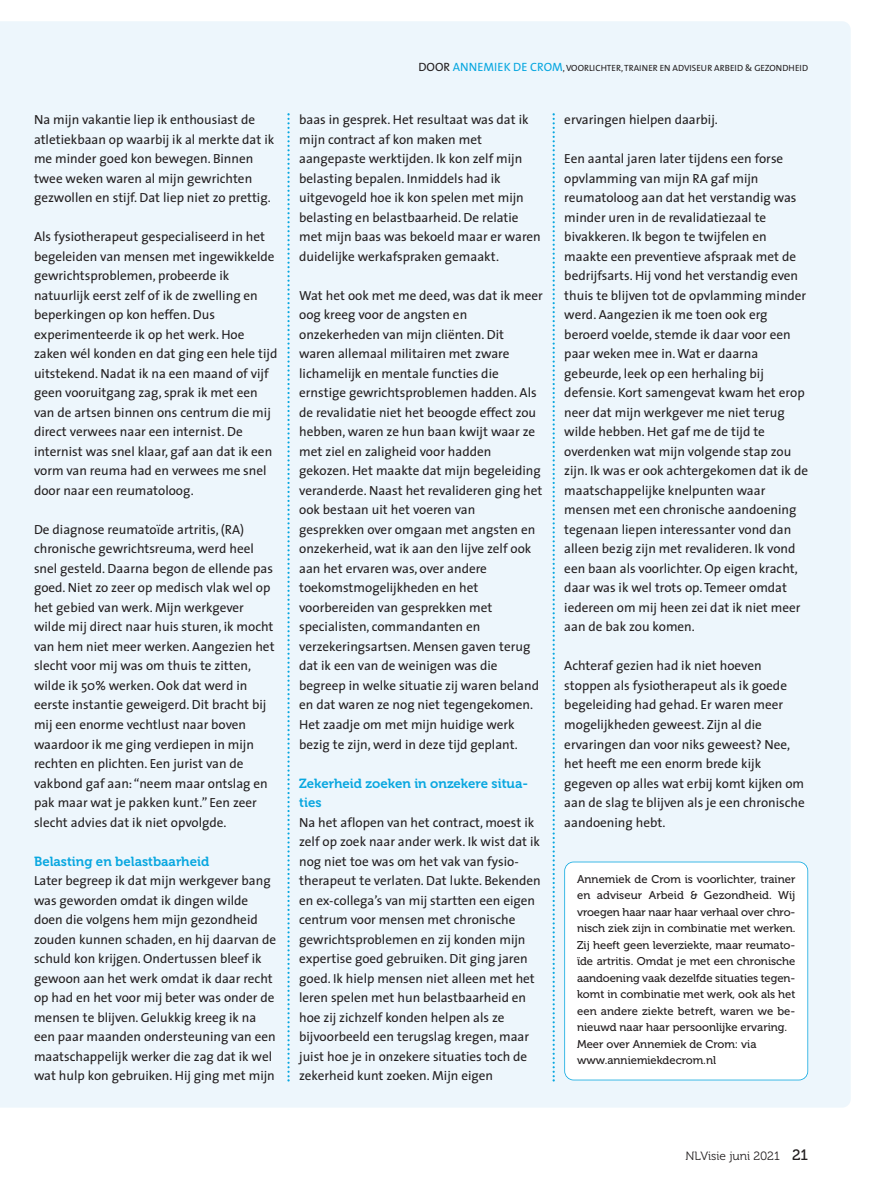
<style>
.page{position:relative;width:872px;height:1191px;background:#fff}
.page>*{position:absolute;margin:0;border:0;box-sizing:border-box;transform-origin:0 0}
.t1{font:13.2px/19.5px "The Sans";color:#231f20}
.t2{font:13.2px/19.5px "Museo 700";color:#08a7e0}
.t3{font:12px "Museo 300";color:#231f20}
.t4{font:11.25px/16.5px "Museo 500";color:#231f20}
.t5{font:9px "The Sans";color:#231f20}
.s1{font-size:12px}
.s2{font-size:12px;color:#08a7e0}
.s3{font-family:"Museo 500";font-size:15px}
</style>
<div class="page">
<div style="left:0;top:21px;width:850px;height:1086px;background:#edf6fc"></div>
<div style="left:565px;top:862px;width:242px;height:217px;background:#fff;border-radius:9px"></div>
<div style="left:564px;top:861px;width:244px;height:219px;border:2px solid #08a7e0;border-radius:9px"></div>
<svg style="left:287px;top:113px;width:3px;height:968px;background:#b0e1f4"></svg>
<svg style="left:552px;top:113px;width:3px;height:968px;background:#b0e1f4"></svg>
<p class="t1" style="left:34px;top:111px;width:242px">Na mijn vakantie liep ik enthousiast de atletiekbaan op waarbij ik al merkte dat ik me minder goed kon bewegen. Binnen twee weken waren al mijn gewrichten gezwollen en stijf. Dat liep niet zo prettig.</p>
<p class="t1" style="left:34px;top:228px;width:245px">Als fysiotherapeut gespecialiseerd in het begeleiden van mensen met ingewikkelde gewrichtsproblemen, probeerde ik natuurlijk eerst zelf of ik de zwelling en beperkingen op kon heffen. Dus experimenteerde ik op het werk. Hoe zaken wél konden en dat ging een hele tijd uitstekend. Nadat ik na een maand of vijf geen vooruitgang zag, sprak ik met een van de artsen binnen ons centrum die mij direct verwees naar een internist. De internist was snel klaar, gaf aan dat ik een vorm van reuma had en verwees me snel door naar een reumatoloog.</p>
<p class="t1" style="left:34px;top:521px;width:242px">De diagnose reumatoïde artritis, (RA) chronische gewrichtsreuma, werd heel snel gesteld. Daarna begon de ellende pas goed. Niet zo zeer op medisch vlak wel op het gebied van werk. Mijn werkgever wilde mij direct naar huis sturen, ik mocht van hem niet meer werken. Aangezien het slecht voor mij was om thuis te zitten, wilde ik 50% werken. Ook dat werd in eerste instantie geweigerd. Dit bracht bij mij een enorme vechtlust naar boven waardoor ik me ging verdiepen in mijn rechten en plichten. Een jurist van de vakbond gaf aan: “neem maar ontslag en pak maar wat je pakken kunt.” Een zeer slecht advies dat ik niet opvolgde.</p>
<p class="t2" style="left:34px;top:852px;width:177px">Belasting en belastbaarheid</p>
<p class="t1" style="left:34px;top:872px;width:244px">Later begreep ik dat mijn werkgever bang was geworden omdat ik dingen wilde doen die volgens hem mijn gezondheid zouden kunnen schaden, en hij daarvan de schuld kon krijgen. Ondertussen bleef ik gewoon aan het werk omdat ik daar recht op had en het voor mij beter was onder de mensen te blijven. Gelukkig kreeg ik na een paar maanden ondersteuning van een maatschappelijk werker die zag dat ik wel wat hulp kon gebruiken. Hij ging met mijn</p>
<p class="t5" style="left:418px;top:64px;width:391px"><span class="s1">DOOR</span> <span class="s2">ANNEMIEK DE CROM</span>, VOORLICHTER, TRAINER EN ADVISEUR ARBEID &amp; GEZONDHEID</p>
<p class="t1" style="left:299px;top:111px;width:243px">baas in gesprek. Het resultaat was dat ik mijn contract af kon maken met aangepaste werktijden. Ik kon zelf mijn belasting bepalen. Inmiddels had ik uitgevogeld hoe ik kon spelen met mijn belasting en belastbaarheid. De relatie met mijn baas was bekoeld maar er waren duidelijke werkafspraken gemaakt.</p>
<p class="t1" style="left:299px;top:287px;width:245px">Wat het ook met me deed, was dat ik meer oog kreeg voor de angsten en onzekerheden van mijn cliënten. Dit waren allemaal militairen met zware lichamelijk en mentale functies die ernstige gewrichtsproblemen hadden. Als de revalidatie niet het beoogde effect zou hebben, waren ze hun baan kwijt waar ze met ziel en zaligheid voor hadden gekozen. Het maakte dat mijn begeleiding veranderde. Naast het revalideren ging het ook bestaan uit het voeren van gesprekken over omgaan met angsten en onzekerheid, wat ik aan den lijve zelf ook aan het ervaren was, over andere toekomstmogelijkheden en het voorbereiden van gesprekken met specialisten, commandanten en verzekeringsartsen. Mensen gaven terug dat ik een van de weinigen was die begreep in welke situatie zij waren beland en dat waren ze nog niet tegengekomen.<br>Het zaadje om met mijn huidige werk bezig te zijn, werd in deze tijd geplant.</p>
<p class="t2" style="left:299px;top:774px;width:230px">Zekerheid zoeken in onzekere situa&shy;ties</p>
<p class="t1" style="left:299px;top:813px;width:243px">Na het aflopen van het contract, moest ik zelf op zoek naar ander werk. Ik wist dat ik nog niet toe was om het vak van fysio - therapeut te verlaten. Dat lukte. Bekenden en ex-collega’s van mij startten een eigen centrum voor mensen met chronische gewrichtsproblemen en zij konden mijn expertise goed gebruiken. Dit ging jaren goed. Ik hielp mensen niet alleen met het leren spelen met hun belastbaarheid en hoe zij zichzelf konden helpen als ze bijvoorbeeld een terugslag kregen, maar juist hoe je in onzekere situaties toch de zekerheid kunt zoeken. Mijn eigen</p>
<p class="t1" style="left:564px;top:111px;width:155px">ervaringen hielpen daarbij.</p>
<p class="t1" style="left:564px;top:150px;width:245px">Een aantal jaren later tijdens een forse opvlamming van mijn RA gaf mijn reumatoloog aan dat het verstandig was minder uren in de revalidatiezaal te bivakkeren. Ik begon te twijfelen en maakte een preventieve afspraak met de bedrijfsarts. Hij vond het verstandig even thuis te blijven tot de opvlamming minder werd. Aangezien ik me toen ook erg beroerd voelde, stemde ik daar voor een paar weken mee in. Wat er daarna gebeurde, leek op een herhaling bij defensie. Kort samengevat kwam het erop neer dat mijn werkgever me niet terug wilde hebben. Het gaf me de tijd te overdenken wat mijn volgende stap zou zijn. Ik was er ook achtergekomen dat ik de maatschappelijke knelpunten waar mensen met een chronische aandoening tegenaan liepen interessanter vond dan alleen bezig zijn met revalideren. Ik vond een baan als voorlichter. Op eigen kracht, daar was ik wel trots op. Temeer omdat iedereen om mij heen zei dat ik niet meer aan de bak zou komen.</p>
<p class="t1" style="left:564px;top:657px;width:242px">Achteraf gezien had ik niet hoeven stoppen als fysiotherapeut als ik goede begeleiding had gehad. Er waren meer mogelijkheden geweest. Zijn al die ervaringen dan voor niks geweest? Nee, het heeft me een enorm brede kijk gegeven op alles wat erbij komt kijken om aan de slag te blijven als je een chronische aandoening hebt.</p>
<p class="t4" style="left:577px;top:871px;width:220px">Annemiek de Crom is voorlichter, trainer en adviseur Arbeid &amp; Gezondheid. Wij vroegen haar naar haar verhaal over chro&shy;nisch ziek zijn in combinatie met werken.<br>Zij heeft geen leverziekte, maar reumato&shy;ïde artritis. Omdat je met een chronische aandoening vaak dezelfde situaties tegen&shy;komt in combinatie met werk, ook als het een andere ziekte betreft, waren we be&shy;nieuwd naar haar persoonlijke ervaring.<br>Meer over Annemiek de Crom: via www.anniemiekdecrom.nl</p>
<p class="t3" style="left:685px;top:1151px;width:124px">NLVisie juni 2021 <span class="s3">21</span></p>
</div>
